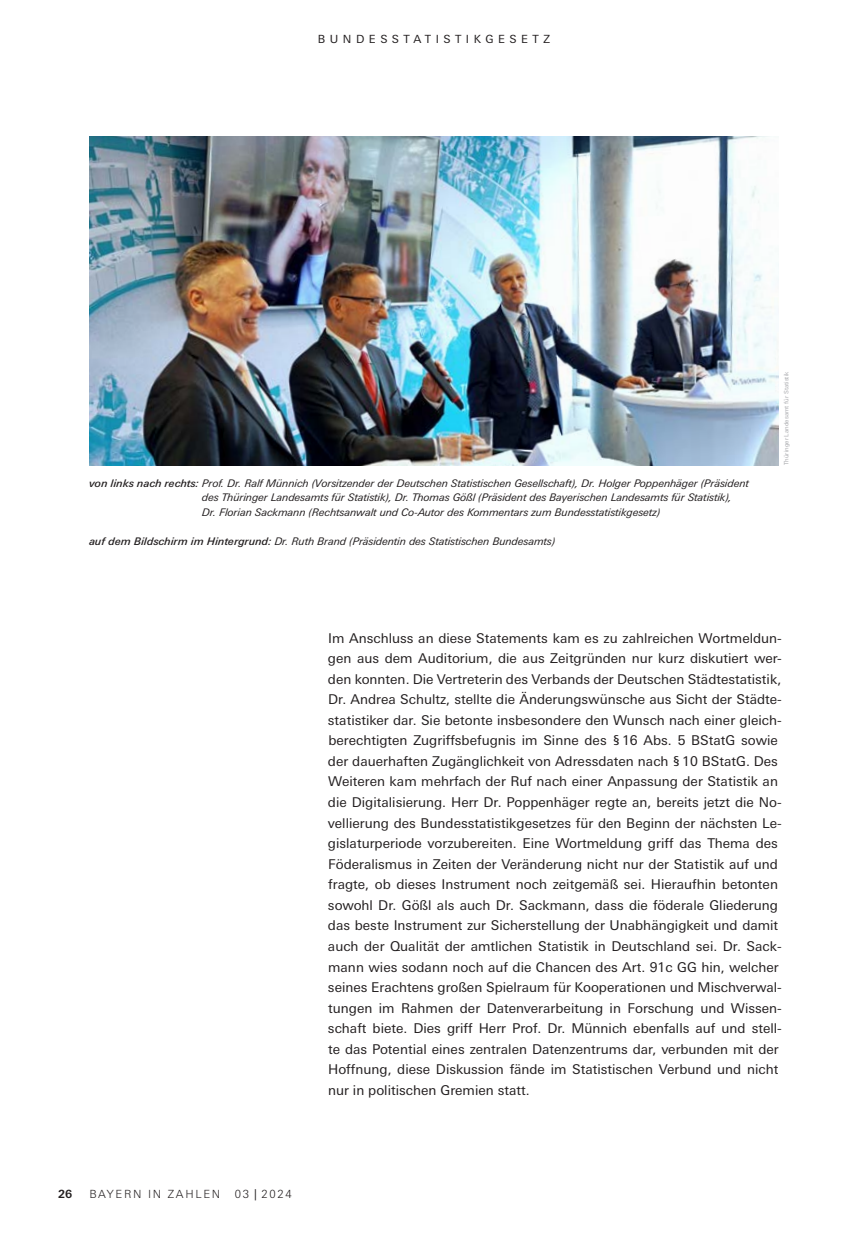
<style>
.page{position:relative;width:868px;height:1234px;background:#fff}
.page>*{position:absolute;margin:0;border:0;box-sizing:border-box;transform-origin:0 0}
.t1{font:13.5px/20.5px "Univers Next Pro";color:#231f20}
.t2{font:11.25px "Univers Next Pro Regular 3";letter-spacing:.4em;color:#231f20}
.t3{font:300 11.25px "Univers Next Pro";letter-spacing:.15em;color:#231f20}
.t4{font:700 11.25px "Univers Next Pro";color:#231f20}
.t5{font:italic 10.5px/14.7px "Univers Next Pro";color:#231f20}
.t6{font:6px "Univers Next Pro";color:#a8a9ad}
.s1{font-weight:500}
.s2{font-family:"Univers Next Pro Regular 3";font-weight:400}
</style>
<div class="page">
<img style="left:89px;top:136px;width:689px;height:329px">
<p class="t2" style="left:318px;top:32px;width:234px">BUNDESSTATISTIKGESETZ</p>
<p class="t5" style="left:202px;top:475px;width:548px;text-indent:-113px"><span class="s1">von links nach rechts:</span> Prof. Dr. Ralf Münnich (Vorsitzender der Deutschen Statistischen Gesellschaft), Dr. Holger Poppenhäger (Präsident des Thüringer Landesamts für Statistik), Dr. Thomas Gößl (Präsident des Bayerischen Landesamts für Statistik),<br>Dr. Florian Sackmann (Rechtsanwalt und Co-Autor des Kommentars zum Bundesstatistikgesetz)</p>
<p class="t5" style="left:89px;top:534px;width:467px"><span class="s1">auf dem Bildschirm im Hintergrund:</span> Dr. Ruth Brand (Präsidentin des Statistischen Bundesamts)</p>
<p class="t6" style="left:782px;top:465px;width:95px;rotate:-90deg">Thüringer Landesamt für Statistik</p>
<p class="t1" style="left:328px;top:627px;width:455px">Im Anschluss an diese Statements kam es zu zahlreichen Wortmeldun&shy;gen aus dem Auditorium, die aus Zeitgründen nur kurz diskutiert wer&shy;den konnten. Die Vertreterin des Verbands der Deutschen Städtestatistik, Dr. Andrea Schultz, stellte die Änderungswünsche aus Sicht der Städte&shy;statistiker dar. Sie betonte insbesondere den Wunsch nach einer gleich&shy;berechtigten Zugriffsbefugnis im Sinne des §16 Abs. 5 BStatG sowie der dauerhaften Zugänglichkeit von Adressdaten nach §10 BStatG. Des Weiteren kam mehrfach der Ruf nach einer Anpassung der Statistik an die Digitalisierung. Herr Dr. Poppenhäger regte an, bereits jetzt die No&shy;vellierung des Bundesstatistikgesetzes für den Beginn der nächsten Le&shy;gislaturperiode vorzubereiten. Eine Wortmeldung griff das Thema des Föderalismus in Zeiten der Veränderung nicht nur der Statistik auf und fragte, ob dieses Instrument noch zeitgemäß sei. Hieraufhin betonten sowohl Dr. Gößl als auch Dr. Sackmann, dass die föderale Gliederung das beste Instrument zur Sicherstellung der Unabhängigkeit und damit auch der Qualität der amtlichen Statistik in Deutschland sei. Dr. Sack&shy;mann wies sodann noch auf die Chancen des Art. 91c GG hin, welcher seines Erachtens großen Spielraum für Kooperationen und Mischverwal&shy;tungen im Rahmen der Datenverarbeitung in Forschung und Wissen&shy;schaft biete. Dies griff Herr Prof. Dr. Münnich ebenfalls auf und stell&shy;te das Potential eines zentralen Datenzentrums dar, verbunden mit der Hoffnung, diese Diskussion fände im Statistischen Verbund und nicht nur in politischen Gremien statt.</p>
<p class="t4" style="left:58px;top:1186px;width:16px">26</p>
<p class="t3" style="left:89px;top:1187px;width:132px">BAYERN IN ZAHLEN</p>
<p class="t3" style="left:235px;top:1187px;width:58px">03 <span class="s2">|</span> 2024</p>
</div>
